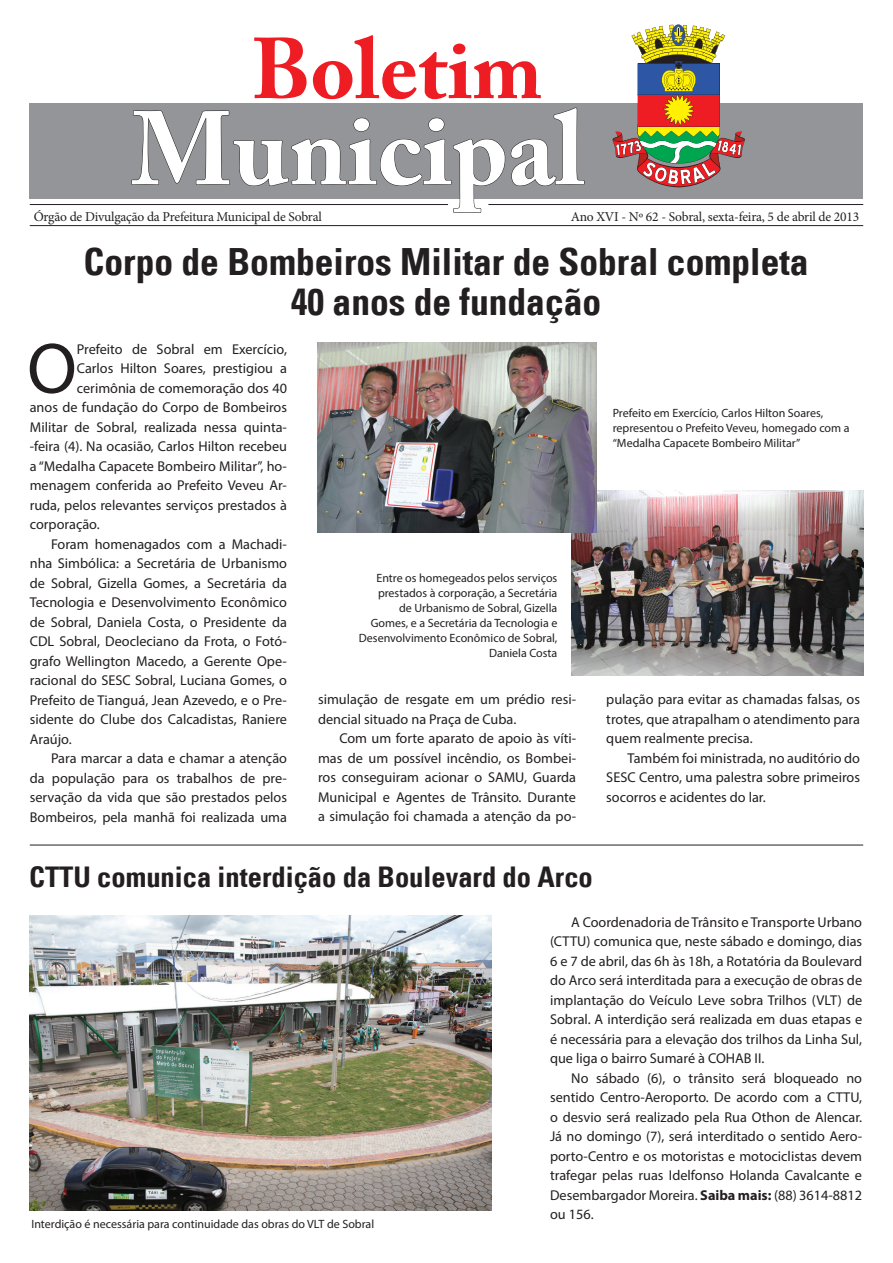
<style>
.page{position:relative;width:893px;height:1263px;background:#fff}
.page>*{position:absolute;margin:0;border:0;box-sizing:border-box;transform-origin:0 0}
.t1{font:700 103.05px "Adobe Caslon Pro";color:#f2f3f4}
.t2{font:700 85.2px "Adobe Caslon Pro";color:#ee1d23}
.t3{font:72.15px "Myriad Pro";color:#231f20}
.t4{font:700 condensed 37.5px/40.5px "Univers";color:#231f20;text-align:center}
.t5{font:700 condensed 28.5px "Univers";color:#231f20}
.t6{font:14.25px/19.5px "Myriad Pro";color:#231f20;text-align:justify}
.t7{font:13.5px "Minion Pro";letter-spacing:-.015em;color:#231f20}
.t8{font:12px/15px "Myriad Pro";color:#231f20;text-align:right}
.s1{font-weight:700}
</style>
<div class="page">
<hr style="left:30px;top:225px;width:833px;height:1px;background:#231f20">
<div style="left:30px;top:104px;width:833px;height:95px;background:#939598"></div>
<hr style="left:30px;top:204px;width:418px;height:1px;background:#231f20">
<hr style="left:488px;top:204px;width:375px;height:1px;background:#231f20">
<svg style="left:131px;top:110px;width:374px;height:103px"></svg>
<svg style="left:511px;top:108px;width:74px;height:78px"></svg>
<svg style="left:608px;top:24px;width:141px;height:163px"></svg>
<hr style="left:30px;top:845px;width:833px;height:1px;background:#231f20">
<img style="left:571px;top:490px;width:292px;height:185px">
<img style="left:318px;top:342px;width:279px;height:191px">
<img style="left:30px;top:916px;width:462px;height:294px">
<h2 class="t2" style="left:252px;top:19px;width:292px">Boletim</h2>
<h1 class="t1" style="left:131px;top:88px;width:455px">Municipal</h1>
<p class="t7" style="left:34px;top:207px;width:290px">Órgão de Divulgação da Prefeitura Municipal de Sobral</p>
<p class="t7" style="left:571px;top:207px;width:290px">Ano XVI - Nº 62 - Sobral, sexta-feira, 5 de abril de 2013</p>
<h3 class="t4" style="left:84px;top:241px;width:726px">Corpo de Bombeiros Militar de Sobral completa<br>40 anos de fundação</h3>
<h3 class="t3" style="left:27px;top:324px;width:51px">O</h3>
<p class="t6" style="left:77px;top:339px;width:212px">Prefeito de Sobral em Exercício,</p>
<p class="t6" style="left:77px;top:358px;width:212px">Carlos Hilton Soares, prestigiou a</p>
<p class="t6" style="left:77px;top:378px;width:212px">cerimônia de comemoração dos 40</p>
<p class="t6" style="left:30px;top:397px;width:259px">anos de fundação do Corpo de Bombeiros</p>
<p class="t6" style="left:30px;top:417px;width:259px">Militar de Sobral, realizada nessa quinta-</p>
<p class="t6" style="left:30px;top:436px;width:259px">-feira (4). Na ocasião, Carlos Hilton recebeu</p>
<p class="t6" style="left:30px;top:456px;width:259px">a “Medalha Capacete Bombeiro Militar”, ho-</p>
<p class="t6" style="left:30px;top:475px;width:259px">menagem conferida ao Prefeito Veveu Ar-</p>
<p class="t6" style="left:30px;top:495px;width:259px">ruda, pelos relevantes serviços prestados à</p>
<p class="t6" style="left:30px;top:514px;width:71px">corporação.</p>
<p class="t6" style="left:51px;top:534px;width:237px">Foram homenagados com a Machadi-</p>
<p class="t6" style="left:30px;top:553px;width:259px">nha Simbólica: a Secretária de Urbanismo</p>
<p class="t6" style="left:30px;top:573px;width:259px">de Sobral, Gizella Gomes, a Secretária da</p>
<p class="t6" style="left:30px;top:592px;width:259px">Tecnologia e Desenvolvimento Econômico</p>
<p class="t6" style="left:30px;top:612px;width:259px">de Sobral, Daniela Costa, o Presidente da</p>
<p class="t6" style="left:30px;top:631px;width:259px">CDL Sobral, Deocleciano da Frota, o Fotó-</p>
<p class="t6" style="left:30px;top:651px;width:259px">grafo Wellington Macedo, a Gerente Ope-</p>
<p class="t6" style="left:30px;top:670px;width:259px">racional do SESC Sobral, Luciana Gomes, o</p>
<p class="t6" style="left:30px;top:690px;width:259px">Prefeito de Tianguá, Jean Azevedo, e o Pre-</p>
<p class="t6" style="left:30px;top:709px;width:259px">sidente do Clube dos Calcadistas, Raniere</p>
<p class="t6" style="left:30px;top:729px;width:43px">Araújo.</p>
<p class="t6" style="left:51px;top:748px;width:237px">Para marcar a data e chamar a atenção</p>
<p class="t6" style="left:30px;top:768px;width:259px">da população para os trabalhos de pre-</p>
<p class="t6" style="left:30px;top:787px;width:259px">servação da vida que são prestados pelos</p>
<p class="t6" style="left:30px;top:807px;width:259px">Bombeiros, pela manhã foi realizada uma</p>
<p class="t8" style="left:613px;top:405px;width:238px;text-align:left">Prefeito em Exercício, Carlos Hilton Soares, representou o Prefeito Veveu, homegado com a “Medalha Capacete Bombeiro Militar”</p>
<p class="t8" style="left:359px;top:570px;width:200px">Entre os homegeados pelos serviços prestados à corporação, a Secretária<br>de Urbanismo de Sobral, Gizella<br>Gomes, e a Secretária da Tecnologia e<br>Desenvolvimento Econômico de Sobral,<br>Daniela Costa</p>
<p class="t6" style="left:318px;top:689px;width:259px">simulação de resgate em um prédio resi&shy;dencial situado na Praça de Cuba.</p>
<p class="t6" style="left:318px;top:728px;width:259px;text-indent:21px">Com um forte aparato de apoio às víti&shy;mas de um possível incêndio, os Bombei&shy;ros conseguiram acionar o SAMU, Guarda Municipal e Agentes de Trânsito. Durante a simulação foi chamada a atenção da po-</p>
<p class="t6" style="left:606px;top:689px;width:255px">pulação para evitar as chamadas falsas, os trotes, que atrapalham o atendimento para quem realmente precisa.</p>
<p class="t6" style="left:606px;top:748px;width:255px;text-indent:21px">Também foi ministrada, no auditório do SESC Centro, uma palestra sobre primeiros socorros e acidentes do lar.</p>
<h3 class="t5" style="left:29px;top:859px;width:565px">CTTU comunica interdição da Boulevard do Arco</h3>
<p class="t8" style="left:31px;top:1216px;width:344px">Interdição é necessária para continuidade das obras do VLT de Sobral</p>
<p class="t6" style="left:550px;top:912px;width:314px;text-indent:21px">A Coordenadoria de Trânsito e Transporte Urbano (CTTU) comunica que, neste sábado e domingo, dias 6 e 7 de abril, das 6h às 18h, a Rotatória da Boulevard do Arco será interditada para a execução de obras de implantação do Veículo Leve sobra Trilhos (VLT) de Sobral. A interdição será realizada em duas etapas e é necessária para a elevação dos trilhos da Linha Sul, que liga o bairro Sumaré à COHAB II.</p>
<p class="t6" style="left:550px;top:1068px;width:314px;text-indent:21px">No sábado (6), o trânsito será bloqueado no sentido Centro-Aeroporto. De acordo com a CTTU, o desvio será realizado pela Rua Othon de Alencar.<br>Já no domingo (7), será interditado o sentido Aero&shy;porto-Centro e os motoristas e motociclistas devem trafegar pelas ruas Idelfonso Holanda Cavalcante e Desembargador Moreira. <span class="s1">Saiba mais:</span> (88) 3614-8812 ou 156.</p>
</div>
